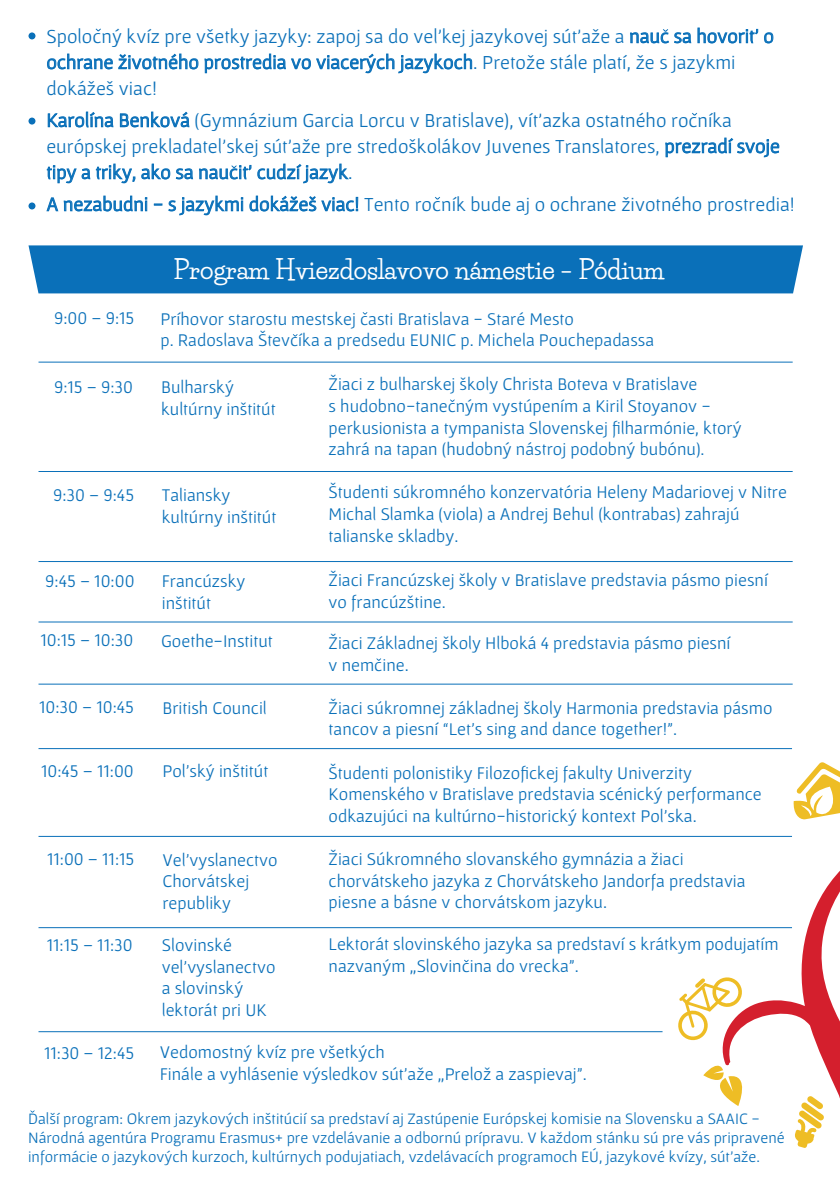
<style>
.page{position:relative;width:840px;height:1191px;background:#fff}
.page>*{position:absolute;margin:0;border:0;box-sizing:border-box;transform-origin:0 0}
.t1{font:700 25.2px "Life Savers";color:#fff}
.t2{font:20px/26px "Gafata";color:#0a70b9}
.t3{font:18px/21.6px "Gafata";color:#0a70b9}
.t4{font:16px/19.2px "Gafata";color:#0a70b9}
</style>
<div class="page">
<svg style="left:715px;top:835px;width:124px;height:285px"></svg>
<svg style="left:678px;top:976px;width:65px;height:65px"></svg>
<svg style="left:793px;top:762px;width:46px;height:57px"></svg>
<svg style="left:794px;top:1095px;width:29px;height:53px"></svg>
<svg style="left:703px;top:1057px;width:48px;height:49px"></svg>
<div style="left:28px;top:245px;width:774px;height:48px;background:#0a70b9"></div>
<svg style="left:674px;top:32px;width:16px;height:12px"></svg>
<svg style="left:697px;top:28px;width:60px;height:16px"></svg>
<svg style="left:764px;top:33px;width:8px;height:10px"></svg>
<svg style="left:47px;top:54px;width:65px;height:16px"></svg>
<svg style="left:118px;top:54px;width:80px;height:16px"></svg>
<svg style="left:205px;top:54px;width:80px;height:19px"></svg>
<svg style="left:291px;top:59px;width:19px;height:11px"></svg>
<svg style="left:316px;top:54px;width:155px;height:19px"></svg>
<svg style="left:48px;top:112px;width:65px;height:16px"></svg>
<svg style="left:120px;top:112px;width:69px;height:16px"></svg>
<svg style="left:665px;top:138px;width:113px;height:19px"></svg>
<svg style="left:47px;top:165px;width:29px;height:18px"></svg>
<svg style="left:82px;top:169px;width:8px;height:11px"></svg>
<svg style="left:96px;top:164px;width:39px;height:19px"></svg>
<svg style="left:141px;top:164px;width:29px;height:16px"></svg>
<svg style="left:176px;top:168px;width:17px;height:12px"></svg>
<svg style="left:257px;top:164px;width:91px;height:19px"></svg>
<svg style="left:47px;top:197px;width:11px;height:14px"></svg>
<svg style="left:64px;top:196px;width:83px;height:16px"></svg>
<svg style="left:168px;top:196px;width:75px;height:19px"></svg>
<svg style="left:249px;top:196px;width:109px;height:16px"></svg>
<svg style="left:630px;top:29px;width:38px;height:15px"></svg>
<svg style="left:199px;top:165px;width:52px;height:15px"></svg>
<div style="left:28px;top:32px;width:7px;height:7px;background:#0a70b9;border-radius:50%"></div>
<div style="left:28px;top:118px;width:7px;height:7px;background:#0a70b9;border-radius:50%"></div>
<div style="left:28px;top:202px;width:7px;height:7px;background:#0a70b9;border-radius:50%"></div>
<hr style="left:38px;top:361px;width:754px;height:1px;background:#0a70b9">
<hr style="left:38px;top:471px;width:754px;height:1px;background:#0a70b9">
<hr style="left:38px;top:561px;width:754px;height:1px;background:#0a70b9">
<hr style="left:38px;top:621px;width:754px;height:1px;background:#0a70b9">
<hr style="left:38px;top:683px;width:754px;height:1px;background:#0a70b9">
<hr style="left:38px;top:748px;width:753px;height:1px;background:#0a70b9">
<hr style="left:38px;top:836px;width:753px;height:1px;background:#0a70b9">
<hr style="left:38px;top:927px;width:753px;height:1px;background:#0a70b9">
<hr style="left:38px;top:1031px;width:624px;height:1px;background:#0a70b9">
<p class="t2" style="left:46px;top:23px;width:728px">Spolocný kvíz pre všetky jazyky: zapoj sa do vel’kej jazykovej sút’aže a nauc sa hovorit’ o ochrane životného prostredia vo viacerých jazykoch. Pretože stále platí, že s jazykmi dokážeš viac!</p>
<p class="t2" style="left:46px;top:107px;width:734px">Karolína Benková (Gymnázium Garcia Lorcu v Bratislave), vít’azka ostatného rocníka európskej prekladatel’skej sút’aže pre stredoškolákov Juvenes Translatores, prezradí svoje tipy a triky, ako sa naucit’ cudzí jazyk.</p>
<p class="t2" style="left:46px;top:191px;width:749px">A nezabudni - s jazykmi dokážeš viac! Tento rocník bude aj o ochrane životného prostredia!</p>
<p class="t3" style="left:54px;top:307px;width:82px">9:00 – 9:15</p>
<h1 class="t1" style="left:173px;top:254px;width:492px">Program Hviezdoslavovo námestie – Pódium</h1>
<p class="t3" style="left:160px;top:307px;width:495px">Príhovor starostu mestskej casti Bratislava - Staré Mesto<br>p. Radoslava Števcíka a predsedu EUNIC p. Michela Pouchepadassa</p>
<p class="t3" style="left:328px;top:373px;width:414px">Žiaci z bulharskej školy Christa Boteva v Bratislave<br>s hudobno-tanecným vystúpením a Kiril Stoyanov - perkusionista a tympanista Slovenskej filharmónie, ktorý zahrá na tapan (hudobný nástroj podobný bubónu).</p>
<p class="t3" style="left:328px;top:481px;width:459px">Študenti súkromného konzervatória Heleny Madariovej v Nitre<br>Michal Slamka (viola) a Andrej Behul (kontrabas) zahrajú talianske skladby.</p>
<p class="t3" style="left:328px;top:568px;width:440px">Žiaci Francúzskej školy v Bratislave predstavia pásmo piesní vo francúzštine.</p>
<p class="t3" style="left:328px;top:632px;width:403px">Žiaci Základnej školy Hlboká 4 predstavia pásmo piesní v nemcine.</p>
<p class="t3" style="left:328px;top:696px;width:445px">Žiaci súkromnej základnej školy Harmonia predstavia pásmo tancov a piesní “Let’s sing and dance together!”.</p>
<p class="t3" style="left:328px;top:761px;width:434px">Študenti polonistiky Filozofickej fakulty Univerzity<br>Komenského v Bratislave predstavia scénický performance odkazujúci na kultúrno-historický kontext Pol’ska.</p>
<p class="t3" style="left:328px;top:848px;width:418px">Žiaci Súkromného slovanského gymnázia a žiaci chorvátskeho jazyka z Chorvátskeho Jandorfa predstavia piesne a básne v chorvátskom jazyku.</p>
<p class="t3" style="left:328px;top:933px;width:451px">Lektorát slovinského jazyka sa predstaví s krátkym podujatím nazvaným „Slovincina do vrecka”.</p>
<p class="t3" style="left:54px;top:376px;width:80px">9:15 – 9:30</p>
<p class="t3" style="left:161px;top:376px;width:116px">Bulharský kultúrny inštitút</p>
<p class="t3" style="left:53px;top:484px;width:82px">9:30 – 9:45</p>
<p class="t3" style="left:162px;top:484px;width:116px">Taliansky kultúrny inštitút</p>
<p class="t3" style="left:162px;top:570px;width:85px">Francúzsky inštitút</p>
<p class="t3" style="left:45px;top:570px;width:91px">9:45 – 10:00</p>
<p class="t3" style="left:40px;top:629px;width:94px">10:15 – 10:30</p>
<p class="t3" style="left:161px;top:629px;width:113px">Goethe-Institut</p>
<p class="t3" style="left:39px;top:696px;width:96px">10:30 – 10:45</p>
<p class="t3" style="left:162px;top:696px;width:106px">British Council</p>
<p class="t3" style="left:41px;top:759px;width:94px">10:45 – 11:00</p>
<p class="t3" style="left:162px;top:760px;width:107px">Pol’ský inštitút</p>
<p class="t3" style="left:47px;top:847px;width:89px">11:00 – 11:15</p>
<p class="t3" style="left:162px;top:848px;width:117px">Vel’vyslanectvo<br>Chorvátskej republiky</p>
<p class="t3" style="left:47px;top:933px;width:87px">11:15 – 11:30</p>
<p class="t3" style="left:162px;top:934px;width:115px">Slovinské vel’vyslanectvo a slovinský lektorát pri UK</p>
<p class="t3" style="left:44px;top:1042px;width:91px">11:30 – 12:45</p>
<p class="t3" style="left:160px;top:1040px;width:428px">Vedomostný kvíz pre všetkých<br>Finále a vyhlásenie výsledkov sút’aže „Prelož a zaspievaj”.</p>
<p class="t4" style="left:28px;top:1108px;width:757px">Další program: Okrem jazykových inštitúcií sa predstaví aj Zastúpenie Európskej komisie na Slovensku a SAAIC -<br>Národná agentúra Programu Erasmus+ pre vzdelávanie a odbornú prípravu. V každom stánku sú pre vás pripravené informácie o jazykových kurzoch, kultúrnych podujatiach, vzdelávacích programoch EÚ, jazykové kvízy, sút’aže.</p>
</div>
